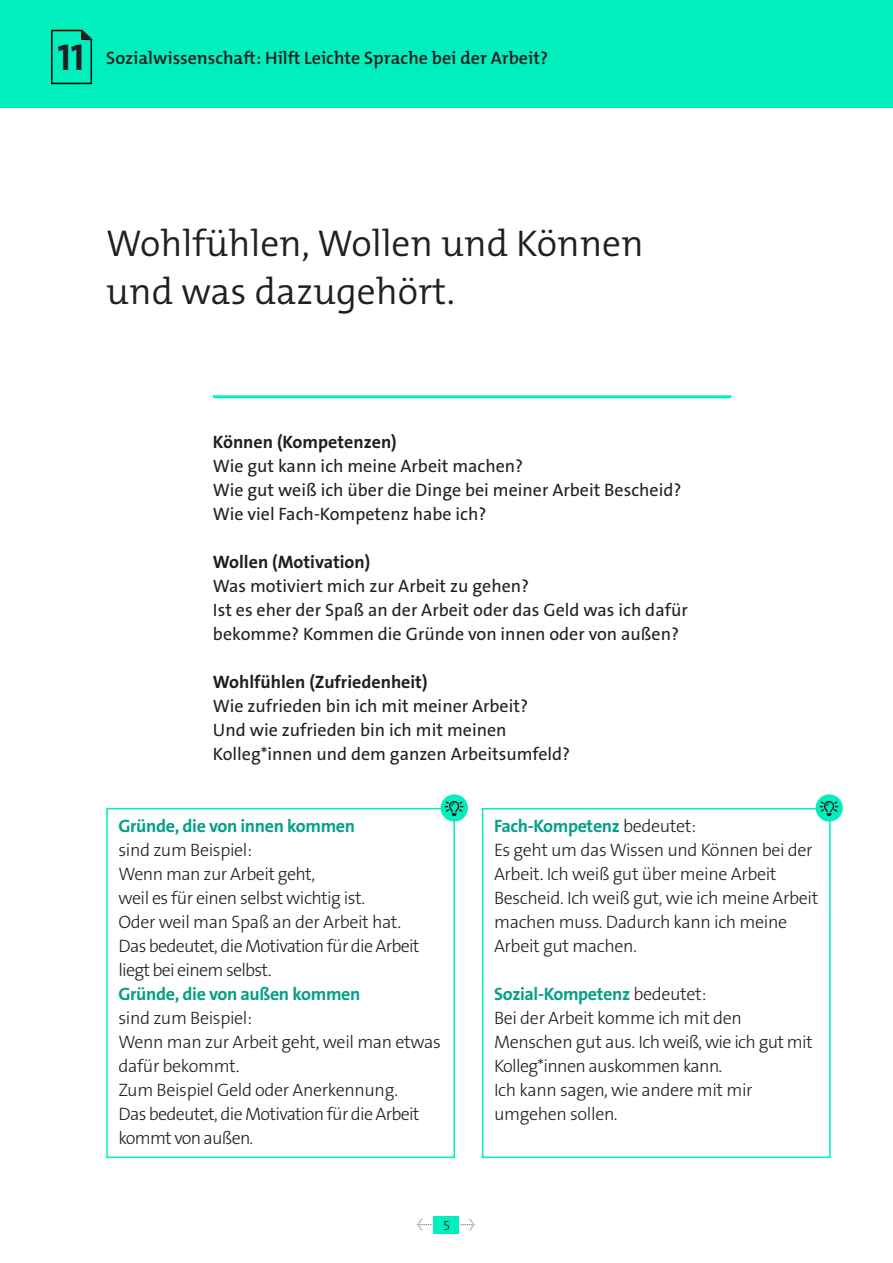
<style>
.page{position:relative;width:893px;height:1263px;background:#fff}
.page>*{position:absolute;margin:0;border:0;box-sizing:border-box;transform-origin:0 0}
.t1{font:300 37.5px/48px "The Mix Os F";color:#231f20}
.t2{font:18px/24px "The Sans LP3 Lig";letter-spacing:-.02em;color:#231f20}
.t3{font:18px/24px "The Sans LP5 Plain";color:#231f20}
.t4{font:18px/24px "The Sans LP7 Bld";letter-spacing:-.02em;color:#05a088}
.t5{font:18px/24px "The Sans LP3 Lig";letter-spacing:-.04em;color:#231f20}
.t6{font:18px "The Sans LP7 Bld";color:#231f20}
.t7{font:600 18px "The Mix Os F";color:#231f20}
.t8{font:15px "The Mix Os F";color:#888887}
.t9{font:13.5px "The Serif HP3 Lig";color:#231f20}
.s1{font-weight:700;font-size:37.5px}
.s2{font-family:"The Sans LP3 Lig";color:#231f20}
</style>
<div class="page">
<div style="left:0;top:0;width:893px;height:107px;background:#00efbc"></div>
<svg style="left:51px;top:29px;width:42px;height:56px"></svg>
<div style="left:482px;top:808px;width:349px;height:350px;border:2px solid #00efbc"></div>
<div style="left:106px;top:808px;width:349px;height:350px;border:2px solid #00efbc"></div>
<hr style="left:213px;top:395px;width:518px;height:3px;background:#00efbc">
<div style="left:441px;top:794px;width:27px;height:27px;background:#00efbc;border-radius:50%"></div>
<svg style="left:445px;top:801px;width:18px;height:15px"></svg>
<div style="left:816px;top:794px;width:27px;height:27px;background:#00efbc;border-radius:50%"></div>
<svg style="left:820px;top:801px;width:18px;height:15px"></svg>
<div style="left:434px;top:1216px;width:25px;height:17px;background:#00efbc"></div>
<p class="t7" style="left:57px;top:46px;width:492px"><span class="s1">11</span> Sozialwissenschaft: Hilft Leichte Sprache bei der Arbeit?</p>
<h2 class="t1" style="left:106px;top:219px;width:539px">Wohlfühlen, Wollen und Können und was dazugehört.</h2>
<h3 class="t6" style="left:213px;top:430px;width:185px">Können (Kompetenzen)</h3>
<p class="t3" style="left:213px;top:454px;width:312px">Wie gut kann ich meine Arbeit machen?</p>
<p class="t3" style="left:213px;top:478px;width:470px">Wie gut weiß ich über die Dinge bei meiner Arbeit Bescheid?</p>
<p class="t3" style="left:213px;top:502px;width:275px">Wie viel Fach-Kompetenz habe ich?</p>
<h3 class="t6" style="left:213px;top:550px;width:159px">Wollen (Motivation)</h3>
<p class="t3" style="left:213px;top:574px;width:318px">Was motiviert mich zur Arbeit zu gehen?</p>
<p class="t3" style="left:213px;top:598px;width:476px">Ist es eher der Spaß an der Arbeit oder das Geld was ich dafür bekomme? Kommen die Gründe von innen oder von außen?</p>
<h3 class="t6" style="left:213px;top:670px;width:216px">Wohlfühlen (Zufriedenheit)</h3>
<p class="t3" style="left:213px;top:694px;width:317px">Wie zufrieden bin ich mit meiner Arbeit?</p>
<p class="t3" style="left:213px;top:718px;width:359px">Und wie zufrieden bin ich mit meinen<br>Kolleg*innen und dem ganzen Arbeitsumfeld?</p>
<p class="t4" style="left:118px;top:814px;width:238px">Gründe, die von innen kommen <span class="s2">sind zum Beispiel:</span></p>
<p class="t2" style="left:118px;top:862px;width:248px">Wenn man zur Arbeit geht,<br>weil es für einen selbst wichtig ist.</p>
<p class="t2" style="left:118px;top:910px;width:284px">Oder weil man Spaß an der Arbeit hat.</p>
<p class="t5" style="left:118px;top:934px;width:303px">Das bedeutet, die Motivation für die Arbeit liegt bei einem selbst.</p>
<p class="t4" style="left:118px;top:982px;width:243px">Gründe, die von außen kommen <span class="s2">sind zum Beispiel:</span></p>
<p class="t2" style="left:118px;top:1030px;width:324px">Wenn man zur Arbeit geht, weil man etwas dafür bekommt.</p>
<p class="t2" style="left:118px;top:1078px;width:281px">Zum Beispiel Geld oder Anerkennung.</p>
<p class="t5" style="left:118px;top:1102px;width:303px">Das bedeutet, die Motivation für die Arbeit kommt von außen.</p>
<p class="t4" style="left:494px;top:814px;width:204px">Fach-Kompetenz <span class="s2">bedeutet:</span></p>
<p class="t2" style="left:494px;top:838px;width:326px">Es geht um das Wissen und Können bei der Arbeit. Ich weiß gut über meine Arbeit Bescheid. Ich weiß gut, wie ich meine Arbeit machen muss. Dadurch kann ich meine Arbeit gut machen.</p>
<p class="t4" style="left:494px;top:982px;width:214px">Sozial-Kompetenz <span class="s2">bedeutet:</span></p>
<p class="t2" style="left:494px;top:1006px;width:320px">Bei der Arbeit komme ich mit den<br>Menschen gut aus. Ich weiß, wie ich gut mit<br>Kolleg*innen auskommen kann.</p>
<p class="t2" style="left:494px;top:1078px;width:260px">Ich kann sagen, wie andere mit mir umgehen sollen.</p>
<p class="t8" style="left:417px;top:1214px;width:16px">←</p>
<p class="t8" style="left:460px;top:1214px;width:16px">→</p>
<p class="t9" style="left:443px;top:1217px;width:8px">5</p>
</div>
